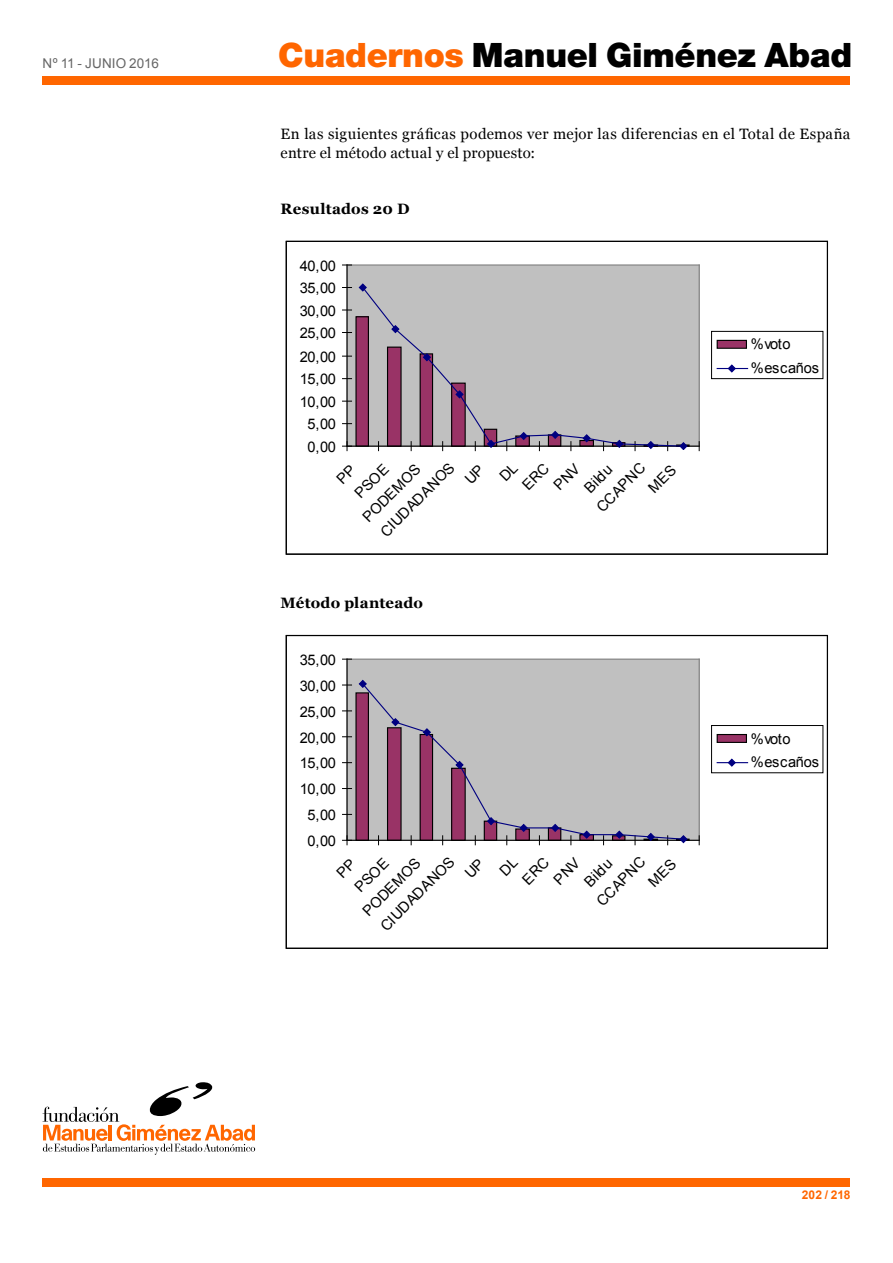
<style>
.page{position:relative;width:893px;height:1263px;background:#fff}
.page>*{position:absolute;margin:0;border:0;box-sizing:border-box;transform-origin:0 0}
.t1{font:900 33.75px "Helvetica Neue LT Std";letter-spacing:-.01em;color:#000}
.t2{font:15px/18.8px "Georgia";letter-spacing:.015em;color:#000}
.t3{font:700 15px "Georgia";letter-spacing:.01em;color:#000}
.t4{font:14.7px/23.7px "Arial";letter-spacing:-.02em;color:#000}
.t5{font:13.5px "Arial";letter-spacing:.01em;color:#666}
.t6{font:700 12px "Arial";letter-spacing:.005em;color:#f60}
.s1{color:#f60}
</style>
<div class="page">
<div style="left:43px;top:77px;width:807px;height:8px;background:#f60"></div>
<div style="left:43px;top:1178px;width:807px;height:8px;background:#f60"></div>
<svg style="left:43px;top:1082px;width:212px;height:73px"></svg>
<div style="left:347px;top:265px;width:352px;height:181px;background:#c0c0c0"></div>
<hr style="left:347px;top:264px;width:352px;height:2px;background:#808080">
<hr style="left:699px;top:265px;width:1px;height:181px;background:#808080">
<hr style="left:346px;top:265px;width:2px;height:181px;background:#808080">
<div style="left:356px;top:317px;width:12px;height:129px;background:#936"></div>
<hr style="left:347px;top:265px;width:1px;height:181px;background:#000">
<hr style="left:347px;top:446px;width:352px;height:1px;background:#000">
<svg style="left:343px;top:442px;width:9px;height:9px"></svg>
<svg style="left:358px;top:283px;width:332px;height:168px"></svg>
<div style="left:712px;top:331px;width:111px;height:48px;border:1px solid #000"></div>
<div style="left:717px;top:340px;width:29px;height:8px;background:#936"></div>
<div style="left:717px;top:340px;width:30px;height:9px;border:1px solid #000"></div>
<hr style="left:717px;top:368px;width:31px;height:1px;background:#000080">
<svg style="left:727px;top:364px;width:10px;height:9px"></svg>
<div style="left:286px;top:241px;width:542px;height:314px;border:1px solid #000"></div>
<div style="left:347px;top:659px;width:352px;height:181px;background:#c0c0c0"></div>
<hr style="left:347px;top:658px;width:352px;height:2px;background:#808080">
<hr style="left:699px;top:659px;width:1px;height:181px;background:#808080">
<hr style="left:346px;top:659px;width:2px;height:181px;background:#808080">
<div style="left:356px;top:693px;width:12px;height:147px;background:#936"></div>
<div style="left:515px;top:828px;width:15px;height:12px;border:1px solid #000"></div>
<div style="left:548px;top:827px;width:13px;height:13px;border:1px solid #000"></div>
<div style="left:579px;top:834px;width:15px;height:6px;border:1px solid #000"></div>
<div style="left:612px;top:835px;width:13px;height:5px;border:1px solid #000"></div>
<hr style="left:347px;top:659px;width:1px;height:181px;background:#000">
<hr style="left:347px;top:840px;width:352px;height:1px;background:#000">
<svg style="left:343px;top:836px;width:9px;height:9px"></svg>
<hr style="left:524px;top:827px;width:31px;height:1px;background:#000080">
<hr style="left:587px;top:834px;width:32px;height:1px;background:#000080">
<svg style="left:358px;top:679px;width:171px;height:166px"></svg>
<svg style="left:550px;top:823px;width:42px;height:22px"></svg>
<svg style="left:614px;top:830px;width:76px;height:15px"></svg>
<div style="left:712px;top:725px;width:111px;height:48px;border:1px solid #000"></div>
<div style="left:717px;top:734px;width:29px;height:8px;background:#936"></div>
<div style="left:717px;top:734px;width:30px;height:9px;border:1px solid #000"></div>
<hr style="left:717px;top:762px;width:31px;height:1px;background:#000080">
<svg style="left:727px;top:758px;width:10px;height:9px"></svg>
<div style="left:286px;top:635px;width:542px;height:314px;border:1px solid #000"></div>
<p class="t5" style="left:43px;top:55px;width:118px">Nº 11 - JUNIO 2016</p>
<h1 class="t1" style="left:278px;top:34px;width:575px"><span class="s1">Cuadernos</span> Manuel Giménez Abad</h1>
<p class="t2" style="left:281px;top:124px;width:571px">En las siguientes gráficas podemos ver mejor las diferencias en el Total de España entre el método actual y el propuesto:</p>
<p class="t3" style="left:281px;top:197px;width:130px">Resultados 20 D</p>
<p class="t4" style="left:300px;top:254px;width:38px">40,00</p>
<p class="t4" style="left:300px;top:276px;width:38px">35,00</p>
<p class="t4" style="left:300px;top:299px;width:38px">30,00</p>
<p class="t4" style="left:300px;top:321px;width:38px">25,00</p>
<p class="t4" style="left:300px;top:345px;width:38px">20,00</p>
<p class="t4" style="left:300px;top:367px;width:38px">15,00</p>
<p class="t4" style="left:300px;top:390px;width:38px">10,00</p>
<p class="t4" style="left:308px;top:412px;width:30px">5,00</p>
<p class="t4" style="left:308px;top:435px;width:30px">0,00</p>
<p class="t4" style="left:591px;top:501px;width:64px;rotate:-45deg">CCAPNC</p>
<p class="t4" style="left:375px;top:526px;width:99px;rotate:-45deg">CIUDADANOS</p>
<p class="t4" style="left:578px;top:482px;width:34px;rotate:-45deg">Bildu</p>
<p class="t4" style="left:357px;top:511px;width:76px;rotate:-45deg">PODEMOS</p>
<p class="t4" style="left:349px;top:487px;width:43px;rotate:-45deg">PSOE</p>
<p class="t3" style="left:281px;top:591px;width:144px">Método planteado</p>
<p class="t4" style="left:300px;top:648px;width:38px">35,00</p>
<p class="t4" style="left:300px;top:674px;width:38px">30,00</p>
<p class="t4" style="left:300px;top:700px;width:38px">25,00</p>
<p class="t4" style="left:300px;top:726px;width:38px">20,00</p>
<p class="t4" style="left:300px;top:751px;width:38px">15,00</p>
<p class="t4" style="left:300px;top:777px;width:38px">10,00</p>
<p class="t4" style="left:308px;top:803px;width:30px">5,00</p>
<p class="t4" style="left:308px;top:829px;width:30px">0,00</p>
<p class="t4" style="left:591px;top:895px;width:64px;rotate:-45deg">CCAPNC</p>
<p class="t4" style="left:375px;top:920px;width:99px;rotate:-45deg">CIUDADANOS</p>
<p class="t4" style="left:578px;top:876px;width:34px;rotate:-45deg">Bildu</p>
<p class="t4" style="left:357px;top:905px;width:76px;rotate:-45deg">PODEMOS</p>
<p class="t4" style="left:349px;top:881px;width:43px;rotate:-45deg">PSOE</p>
<p class="t4" style="left:751px;top:333px;width:70px">%voto %escaños</p>
<p class="t4" style="left:751px;top:727px;width:70px">%voto %escaños</p>
<p class="t6" style="left:802px;top:1187px;width:50px">202 / 218</p>
</div>
